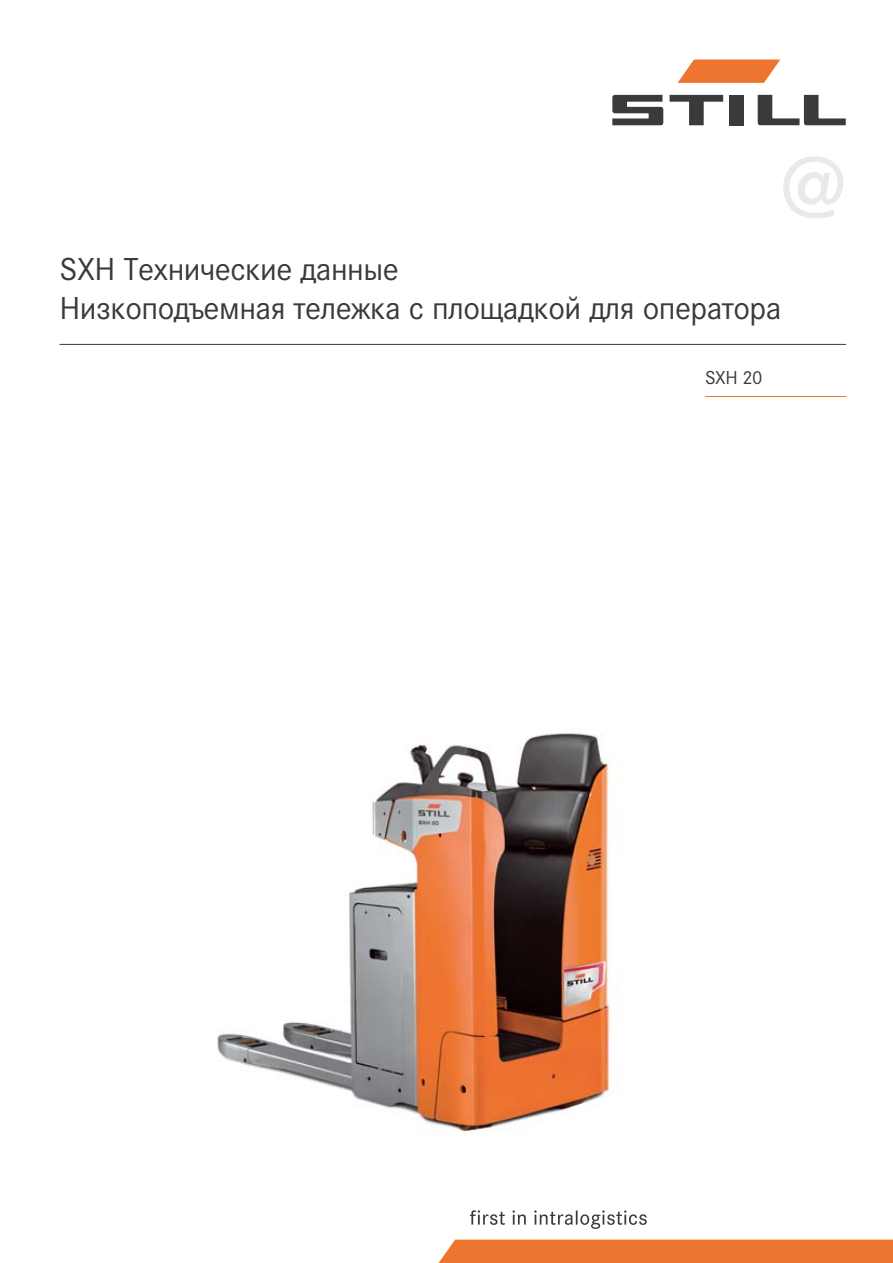
<style>
.page{position:relative;width:893px;height:1263px;background:#fff}
.page>*{position:absolute;margin:0;border:0;box-sizing:border-box;transform-origin:0 0}
.t1{font:600 90px "Corporate S";color:#e8e9eb}
.t2{font:33px/39px "Corporate S";letter-spacing:-.015em;color:#383a3b}
.t3{font:19.5px "Corporate S";color:#383a3b}
</style>
<div class="page">
<img style="left:217px;top:733px;width:402px;height:399px">
<svg style="left:470px;top:1210px;width:177px;height:19px"></svg>
<div style="left:438px;top:1239px;width:455px;height:24px;background:#ee7530"></div>
<svg style="left:670px;top:95px;width:53px;height:30px"></svg>
<div style="left:730px;top:95px;width:14px;height:30px;background:#383a3b"></div>
<svg style="left:612px;top:95px;width:51px;height:30px"></svg>
<svg style="left:758px;top:95px;width:88px;height:30px"></svg>
<svg style="left:678px;top:60px;width:102px;height:23px;background:#f08a50"></svg>
<hr style="left:705px;top:396px;width:141px;height:1px;background:#ee7530">
<hr style="left:60px;top:344px;width:786px;height:1px;background:#383a3b">
<h1 class="t1" style="left:780px;top:152px;width:67px">@</h1>
<p class="t2" style="left:60px;top:251px;width:723px">SXH Технические данные<br>Низкоподъемная тележка с площадкой для оператора</p>
<p class="t3" style="left:705px;top:370px;width:59px">SXH 20</p>
</div>
